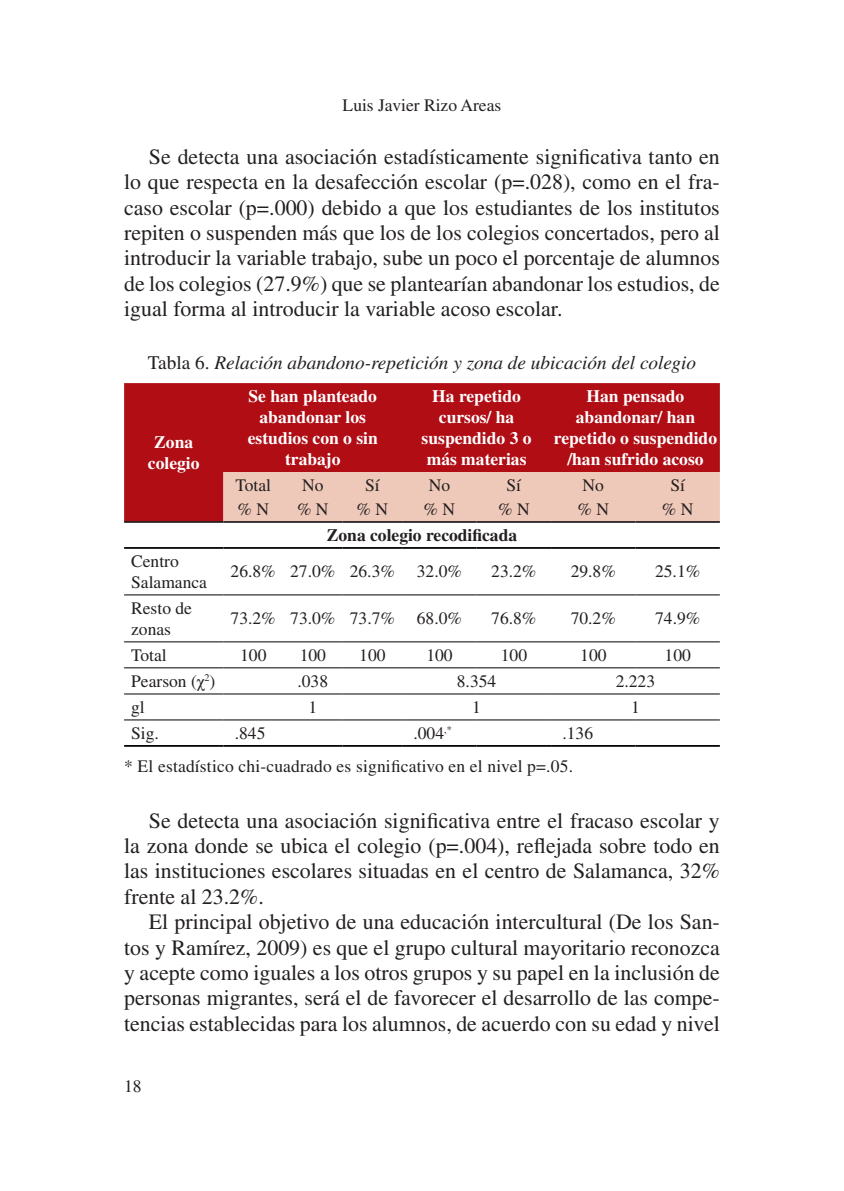
<style>
.page{position:relative;width:844px;height:1191px;background:#fff}
.page>*{position:absolute;margin:0;border:0;box-sizing:border-box;transform-origin:0 0}
.t1{font:21.88px/25.4px "Times LT Std";color:#231f20;text-align:justify}
.t2{font:italic 19.25px "Times LT Std";color:#231f20}
.t3{font:17.5px/21px "Times LT Std";color:#231f20}
.t4{font:700 17.5px/21px "Times LT Std";color:#fff;text-align:center}
.t5{font:700 17.5px "Times LT Std";color:#231f20}
.s1{font-style:normal}
.s2{font-family:"Times New Roman"}
</style>
<div class="page">
<div style="left:124px;top:383px;width:595px;height:138px;background:#b00d15"></div>
<div style="left:223px;top:472px;width:496px;height:49px;background:#eec8b8"></div>
<svg style="left:124px;top:595px;width:595px;height:126px"></svg>
<hr style="left:124px;top:594px;width:99px;height:1px;background:#000">
<hr style="left:223px;top:594px;width:60px;height:1px;background:#000">
<hr style="left:283px;top:594px;width:59px;height:1px;background:#000">
<hr style="left:342px;top:594px;width:60px;height:1px;background:#000">
<hr style="left:402px;top:594px;width:74px;height:1px;background:#000">
<hr style="left:476px;top:594px;width:75px;height:1px;background:#000">
<hr style="left:551px;top:594px;width:84px;height:1px;background:#000">
<hr style="left:635px;top:594px;width:84px;height:1px;background:#000">
<hr style="left:124px;top:641px;width:99px;height:1px;background:#000">
<hr style="left:223px;top:641px;width:60px;height:1px;background:#000">
<hr style="left:283px;top:641px;width:59px;height:1px;background:#000">
<hr style="left:342px;top:641px;width:60px;height:1px;background:#000">
<hr style="left:402px;top:641px;width:74px;height:1px;background:#000">
<hr style="left:476px;top:641px;width:75px;height:1px;background:#000">
<hr style="left:551px;top:641px;width:84px;height:1px;background:#000">
<hr style="left:635px;top:641px;width:84px;height:1px;background:#000">
<hr style="left:124px;top:667px;width:99px;height:1px;background:#000">
<hr style="left:223px;top:667px;width:60px;height:1px;background:#000">
<hr style="left:283px;top:667px;width:59px;height:1px;background:#000">
<hr style="left:342px;top:667px;width:60px;height:1px;background:#000">
<hr style="left:402px;top:667px;width:74px;height:1px;background:#000">
<hr style="left:476px;top:667px;width:75px;height:1px;background:#000">
<hr style="left:551px;top:667px;width:84px;height:1px;background:#000">
<hr style="left:635px;top:667px;width:84px;height:1px;background:#000">
<hr style="left:124px;top:693px;width:99px;height:1px;background:#000">
<hr style="left:223px;top:693px;width:60px;height:1px;background:#000">
<hr style="left:283px;top:693px;width:59px;height:1px;background:#000">
<hr style="left:342px;top:693px;width:60px;height:1px;background:#000">
<hr style="left:402px;top:693px;width:74px;height:1px;background:#000">
<hr style="left:476px;top:693px;width:75px;height:1px;background:#000">
<hr style="left:551px;top:693px;width:84px;height:1px;background:#000">
<hr style="left:635px;top:693px;width:84px;height:1px;background:#000">
<hr style="left:124px;top:719px;width:99px;height:1px;background:#000">
<hr style="left:223px;top:719px;width:60px;height:1px;background:#000">
<hr style="left:283px;top:719px;width:59px;height:1px;background:#000">
<hr style="left:342px;top:719px;width:60px;height:1px;background:#000">
<hr style="left:402px;top:719px;width:74px;height:1px;background:#000">
<hr style="left:476px;top:719px;width:75px;height:1px;background:#000">
<hr style="left:551px;top:719px;width:84px;height:1px;background:#000">
<hr style="left:635px;top:719px;width:84px;height:1px;background:#000">
<hr style="left:124px;top:745px;width:99px;height:2px;background:#000">
<hr style="left:223px;top:745px;width:60px;height:2px;background:#000">
<hr style="left:283px;top:745px;width:59px;height:2px;background:#000">
<hr style="left:342px;top:745px;width:60px;height:2px;background:#000">
<hr style="left:402px;top:745px;width:74px;height:2px;background:#000">
<hr style="left:476px;top:745px;width:75px;height:2px;background:#000">
<hr style="left:551px;top:745px;width:84px;height:2px;background:#000">
<hr style="left:635px;top:745px;width:84px;height:2px;background:#000">
<hr style="left:124px;top:547px;width:99px;height:2px;background:#000">
<hr style="left:223px;top:547px;width:60px;height:2px;background:#000">
<hr style="left:283px;top:547px;width:59px;height:2px;background:#000">
<hr style="left:342px;top:547px;width:60px;height:2px;background:#000">
<hr style="left:402px;top:547px;width:74px;height:2px;background:#000">
<hr style="left:476px;top:547px;width:75px;height:2px;background:#000">
<hr style="left:551px;top:547px;width:84px;height:2px;background:#000">
<hr style="left:635px;top:547px;width:84px;height:2px;background:#000">
<hr style="left:124px;top:521px;width:99px;height:2px;background:#231f20">
<hr style="left:223px;top:521px;width:60px;height:2px;background:#231f20">
<hr style="left:283px;top:521px;width:59px;height:2px;background:#231f20">
<hr style="left:342px;top:521px;width:60px;height:2px;background:#231f20">
<hr style="left:402px;top:521px;width:74px;height:2px;background:#231f20">
<hr style="left:476px;top:521px;width:75px;height:2px;background:#231f20">
<hr style="left:551px;top:521px;width:84px;height:2px;background:#231f20">
<hr style="left:635px;top:521px;width:84px;height:2px;background:#231f20">
<p class="t3" style="left:342px;top:95px;width:160px">Luis Javier Rizo Areas</p>
<p class="t1" style="left:124px;top:144px;width:597px;text-indent:25px">Se detecta una asociación estadísticamente significativa tanto en lo que respecta en la desafección escolar (p=.028), como en el fra&shy;caso escolar (p=.000) debido a que los estudiantes de los institutos repiten o suspenden más que los de los colegios concertados, pero al introducir la variable trabajo, sube un poco el porcentaje de alumnos de los colegios (27.9%) que se plantearían abandonar los estudios, de igual forma al introducir la variable acoso escolar.</p>
<p class="t2" style="left:148px;top:352px;width:549px"><span class="s1">Tabla 6.</span> Relación abandono-repetición y zona de ubicación del colegio</p>
<p class="t4" style="left:148px;top:431px;width:53px">Zona colegio</p>
<p class="t4" style="left:248px;top:385px;width:131px">Se han planteado abandonar los estudios con o sin trabajo</p>
<p class="t4" style="left:421px;top:385px;width:111px">Ha repetido cursos/ ha suspendido 3 o más materias</p>
<p class="t4" style="left:553px;top:385px;width:165px">Han pensado abandonar/ han repetido o suspendido /han sufrido acoso</p>
<p class="t3" style="left:235px;top:474px;width:37px">Total</p>
<p class="t3" style="left:302px;top:474px;width:23px">No</p>
<p class="t3" style="left:365px;top:474px;width:16px">Sí</p>
<p class="t3" style="left:428px;top:474px;width:23px">No</p>
<p class="t3" style="left:506px;top:474px;width:16px">Sí</p>
<p class="t3" style="left:582px;top:474px;width:23px">No</p>
<p class="t3" style="left:670px;top:474px;width:16px">Sí</p>
<p class="t3" style="left:237px;top:498px;width:33px">% N</p>
<p class="t3" style="left:297px;top:498px;width:33px">% N</p>
<p class="t3" style="left:356px;top:498px;width:33px">% N</p>
<p class="t3" style="left:423px;top:498px;width:33px">% N</p>
<p class="t3" style="left:498px;top:498px;width:33px">% N</p>
<p class="t3" style="left:577px;top:498px;width:33px">% N</p>
<p class="t3" style="left:661px;top:498px;width:33px">% N</p>
<p class="t5" style="left:327px;top:524px;width:192px">Zona colegio recodificada</p>
<p class="t3" style="left:131px;top:550px;width:77px">Centro<br>Salamanca</p>
<p class="t3" style="left:230px;top:561px;width:233px">26.8% 27.0% 26.3% 32.0%</p>
<p class="t3" style="left:491px;top:561px;width:47px">23.2%</p>
<p class="t3" style="left:570px;top:561px;width:47px">29.8%</p>
<p class="t3" style="left:655px;top:561px;width:47px">25.1%</p>
<p class="t3" style="left:131px;top:597px;width:62px">Resto de zonas</p>
<p class="t3" style="left:230px;top:608px;width:233px">73.2% 73.0% 73.7% 68.0%</p>
<p class="t3" style="left:491px;top:608px;width:47px">76.8%</p>
<p class="t3" style="left:570px;top:608px;width:47px">70.2%</p>
<p class="t3" style="left:655px;top:608px;width:47px">74.9%</p>
<p class="t3" style="left:131px;top:644px;width:37px">Total</p>
<p class="t3" style="left:240px;top:644px;width:28px">100</p>
<p class="t3" style="left:299px;top:644px;width:28px">100</p>
<p class="t3" style="left:359px;top:644px;width:28px">100</p>
<p class="t3" style="left:426px;top:644px;width:28px">100</p>
<p class="t3" style="left:500px;top:644px;width:28px">100</p>
<p class="t3" style="left:580px;top:644px;width:28px">100</p>
<p class="t3" style="left:664px;top:644px;width:28px">100</p>
<p class="t3" style="left:131px;top:670px;width:86px">Pearson (<span class="s2">χ</span><sup>2</sup>)</p>
<p class="t3" style="left:297px;top:670px;width:32px">.038</p>
<p class="t3" style="left:457px;top:670px;width:41px">8.354</p>
<p class="t3" style="left:615px;top:670px;width:41px">2.223</p>
<p class="t3" style="left:131px;top:696px;width:15px">gl</p>
<p class="t3" style="left:308px;top:696px;width:10px">1</p>
<p class="t3" style="left:472px;top:696px;width:10px">1</p>
<p class="t3" style="left:631px;top:696px;width:10px">1</p>
<p class="t3" style="left:131px;top:722px;width:29px">Sig.</p>
<p class="t3" style="left:235px;top:722px;width:32px">.845</p>
<p class="t3" style="left:413px;top:722px;width:40px">.004<sup>,*</sup></p>
<p class="t3" style="left:124px;top:716px;width:470px;line-height:33.6px;text-indent:438px">.136 * El estadístico chi-cuadrado es significativo en el nivel p=.05.</p>
<p class="t1" style="left:124px;top:807px;width:597px;text-indent:25px">Se detecta una asociación significativa entre el fracaso escolar y la zona donde se ubica el colegio (p=.004), reflejada sobre todo en las instituciones escolares situadas en el centro de Salamanca, 32% frente al 23.2%.</p>
<p class="t1" style="left:124px;top:909px;width:597px;text-indent:25px">El principal objetivo de una educación intercultural (De los San&shy;tos y Ramírez, 2009) es que el grupo cultural mayoritario reconozca y acepte como iguales a los otros grupos y su papel en la inclusión de personas migrantes, será el de favorecer el desarrollo de las compe&shy;tencias establecidas para los alumnos, de acuerdo con su edad y nivel</p>
<p class="t3" style="left:124px;top:1075px;width:19px">18</p>
</div>
